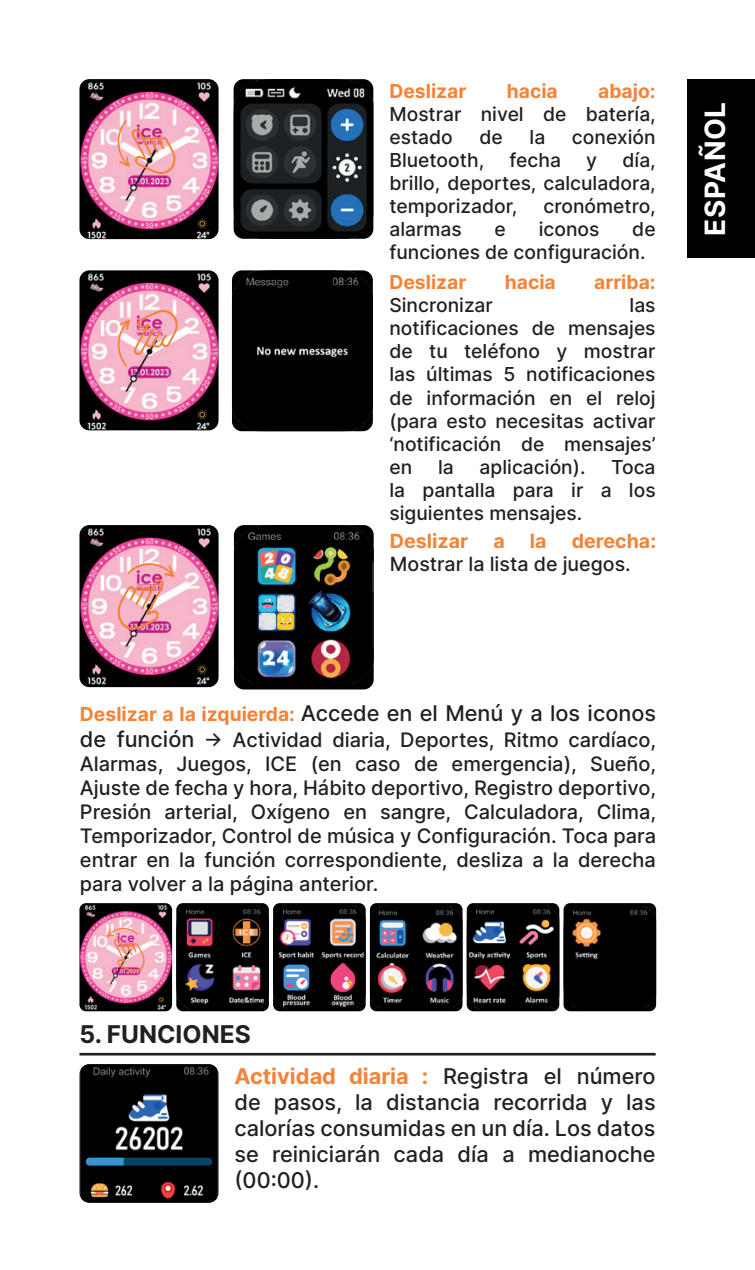
<style>
.page{position:relative;width:755px;height:1270px;background:#fff}
.page>*{position:absolute;margin:0;border:0;box-sizing:border-box;transform-origin:0 0}
.t1{font:700 28px "Inter";letter-spacing:.02em;color:#fff}
.t2{font:700 24.5px "Inter";color:#231f20}
.t3{font:500 21.7px/25.9px "Inter";color:#231f20;text-align:justify}
.t4{font:500 19.95px/23.8px "Inter";color:#231f20;text-align:justify}
.t5{font:500 19.6px "Inter";color:#231f20}
.t6{font:700 19.6px "Inter";color:#f48237}
.t7{font:500 19.25px/23.1px "Inter";color:#231f20;text-align:justify}
.t8{font:700 19.25px "Inter";color:#f48237}
.s1{font-weight:700;font-size:19.25px;color:#f48237}
.s2{font-size:21.7px}
.s3{font-weight:700;color:#f48237}
</style>
<div class="page">
<div style="left:687px;top:79px;width:67px;height:179px;background:#000"></div>
<hr style="left:79px;top:1053px;width:576px;height:2px;background:#231f20">
<img style="left:233px;top:79px;width:140px;height:160px">
<div style="left:232px;top:270px;width:140px;height:161px;background:#000001"></div>
<div style="left:234px;top:525px;width:139px;height:164px;background:#000001;border-radius:10px"></div>
<img style="left:234px;top:525px;width:139px;height:160px">
<img style="left:81px;top:1064px;width:136px;height:139px">
<img style="left:79px;top:525px;width:139px;height:162px">
<svg style="left:117px;top:559px;width:57px;height:72px;background:#eca5b0"></svg>
<img style="left:79px;top:79px;width:139px;height:160px">
<svg style="left:114px;top:120px;width:62px;height:55px;background:#efacb3"></svg>
<img style="left:79px;top:270px;width:139px;height:160px">
<svg style="left:114px;top:309px;width:64px;height:58px;background:#efadb5"></svg>
<div style="left:176px;top:903px;width:93px;height:108px;background:#000001;border-radius:7px"></div>
<img style="left:176px;top:905px;width:93px;height:104px">
<div style="left:273px;top:903px;width:92px;height:108px;background:#000001;border-radius:7px"></div>
<img style="left:273px;top:905px;width:92px;height:104px">
<div style="left:369px;top:903px;width:93px;height:108px;background:#000001;border-radius:7px"></div>
<img style="left:369px;top:905px;width:93px;height:104px">
<div style="left:466px;top:903px;width:93px;height:108px;background:#000001;border-radius:7px"></div>
<img style="left:466px;top:905px;width:93px;height:104px">
<div style="left:563px;top:903px;width:92px;height:108px;background:#000001;border-radius:7px"></div>
<img style="left:563px;top:906px;width:92px;height:102px">
<img style="left:79px;top:903px;width:93px;height:108px">
<svg style="left:107px;top:925px;width:38px;height:48px;background:#eda6b1"></svg>
<p class="t8" style="left:389px;top:77px;width:78px">Deslizar</p>
<p class="t8" style="left:506px;top:77px;width:52px">hacia</p>
<p class="t8" style="left:597px;top:77px;width:59px">abajo:</p>
<p class="t7" style="left:389px;top:102px;width:268px">Mostrar nivel de batería, estado</p>
<p class="t7" style="left:479px;top:125px;width:25px">de</p>
<p class="t7" style="left:529px;top:125px;width:17px">la</p>
<p class="t7" style="left:571px;top:125px;width:85px">conexión</p>
<p class="t7" style="left:389px;top:148px;width:96px">Bluetooth,</p>
<p class="t7" style="left:509px;top:148px;width:53px">fecha</p>
<p class="t7" style="left:586px;top:148px;width:12px">y</p>
<p class="t7" style="left:389px;top:148px;width:268px;text-indent:233px">día, brillo, deportes, calculadora, temporizador,</p>
<p class="t7" style="left:543px;top:194px;width:114px">cronómetro,</p>
<p class="t7" style="left:389px;top:217px;width:74px">alarmas</p>
<p class="t7" style="left:494px;top:217px;width:13px">e</p>
<p class="t7" style="left:538px;top:217px;width:62px">iconos</p>
<p class="t7" style="left:389px;top:217px;width:267px;text-indent:243px">de funciones de configuración.</p>
<p class="t8" style="left:389px;top:268px;width:78px">Deslizar</p>
<p class="t8" style="left:504px;top:268px;width:52px">hacia</p>
<p class="t8" style="left:594px;top:268px;width:63px">arriba:</p>
<p class="t7" style="left:389px;top:293px;width:105px">Sincronizar</p>
<p class="t7" style="left:389px;top:293px;width:267px;text-indent:240px">las notificaciones de mensajes de tu teléfono y mostrar las últimas 5 notificaciones de información en el reloj (para esto necesitas activar ‘notificación de mensajes’ en</p>
<p class="t7" style="left:437px;top:455px;width:17px">la</p>
<p class="t7" style="left:479px;top:455px;width:107px">aplicación).</p>
<p class="t7" style="left:389px;top:455px;width:267px;text-indent:221px">Toca la pantalla para ir a los siguientes mensajes.</p>
<p class="t6" style="left:389px;top:526px;width:80px">Deslizar</p>
<p class="t6" style="left:493px;top:526px;width:13px">a</p>
<p class="t6" style="left:529px;top:526px;width:18px">la</p>
<p class="t6" style="left:571px;top:526px;width:86px">derecha:</p>
<p class="t5" style="left:389px;top:550px;width:242px">Mostrar la lista de juegos.</p>
<h1 class="t1" style="left:694px;top:236px;width:135px;rotate:-90deg">ESPAÑOL</h1>
<p class="t3" style="left:80px;top:700px;width:577px"><span class="s1">Deslizar a la izquierda:</span> Accede en el Menú y a los iconos</p>
<p class="t4" style="left:80px;top:728px;width:577px"><span class="s2">de función</span> -&gt; Actividad diaria, Deportes, Ritmo cardíaco, Alarmas, Juegos, ICE (en caso de emergencia), Sueño, Ajuste de fecha y hora, Hábito deportivo, Registro deportivo, Presión arterial, Oxígeno en sangre, Calculadora, Clima, Temporizador, Control de música y Configuración. Toca para entrar en la función correspondiente, desliza a la derecha para volver a la página anterior.</p>
<p class="t2" style="left:79px;top:1017px;width:173px">5. FUNCIONES</p>
<p class="t3" style="left:234px;top:1063px;width:422px"><span class="s3">Actividad diaria :</span> Registra el número de pasos, la distancia recorrida y las calorías consumidas en un día. Los datos se reiniciarán cada día a medianoche (00:00).</p>
</div>
